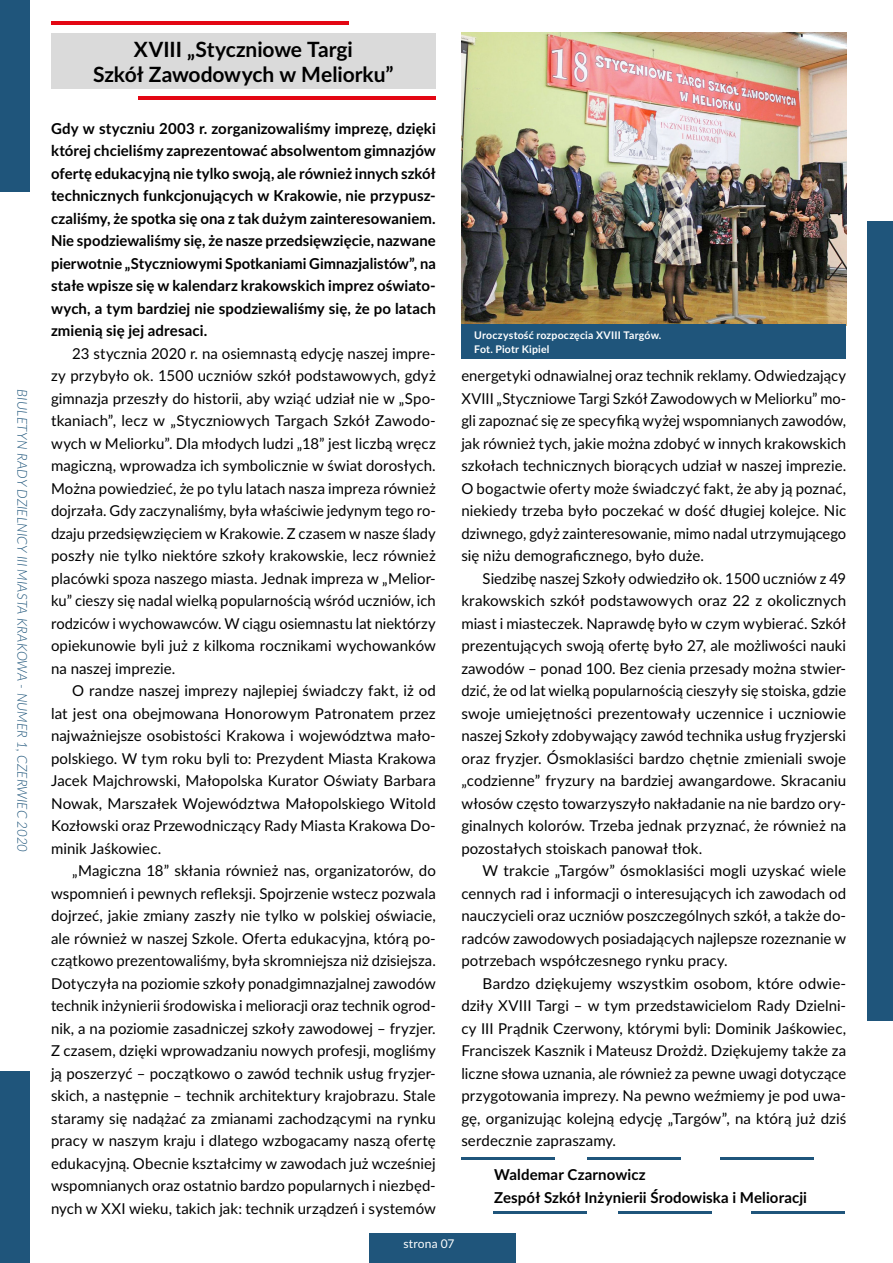
<style>
.page{position:relative;width:893px;height:1263px;background:#fff}
.page>*{position:absolute;margin:0;border:0;box-sizing:border-box;transform-origin:0 0}
.t1{font:700 21px/25.5px "Lato";letter-spacing:-.005em;color:#000;text-align:center}
.t2{font:15px/22.5px "Lato";letter-spacing:.005em;color:#000;text-align:justify}
.t3{font:700 15px/22.5px "Lato";letter-spacing:.005em;color:#000}
.t4{font:italic 300 13.5px "Lato";letter-spacing:.01em;color:#1f557b}
.t5{font:12px "Lato";letter-spacing:.015em;color:#fff}
.t6{font:700 10.5px/13.5px "Lato";letter-spacing:.02em;color:#fff}
</style>
<div class="page">
<div style="left:369px;top:1233px;width:147px;height:30px;background:#1f557b"></div>
<div style="left:0;top:1071px;width:30px;height:192px;background:#1f557b"></div>
<div style="left:0;top:0;width:30px;height:191px;background:#1f557b"></div>
<div style="left:867px;top:221px;width:26px;height:799px;background:#1f557b"></div>
<hr style="left:51px;top:21px;width:298px;height:4px;background:#e30613">
<hr style="left:138px;top:97px;width:298px;height:3px;background:#e30613">
<div style="left:51px;top:33px;width:385px;height:56px;background:#dadada"></div>
<hr style="left:461px;top:1158px;width:94px;height:2px;background:#1f557b">
<hr style="left:587px;top:1158px;width:93px;height:2px;background:#1f557b">
<hr style="left:720px;top:1158px;width:93px;height:2px;background:#1f557b">
<hr style="left:493px;top:1211px;width:94px;height:3px;background:#1f557b">
<hr style="left:619px;top:1211px;width:93px;height:3px;background:#1f557b">
<hr style="left:752px;top:1211px;width:93px;height:3px;background:#1f557b">
<img style="left:461px;top:33px;width:385px;height:292px">
<div style="left:461px;top:325px;width:385px;height:34px;background:#1f557b"></div>
<p class="t4" style="left:32px;top:389px;width:464px;rotate:90deg">BIULETYN RADY DZIELNICY III MIASTA KRAKOWA - NUMER 1, CZERWIEC 2020</p>
<h1 class="t1" style="left:93px;top:35px;width:302px">XVIII „Styczniowe Targi<br>Szkół Zawodowych w Meliorku”</h1>
<p class="t3" style="left:51px;top:116px;width:386px;text-align:justify">Gdy w styczniu 2003 r. zorganizowaliśmy imprezę, dzięki której chcieliśmy zaprezentować absolwentom gimnazjów ofertę edukacyjną nie tylko swoją, ale również innych szkół technicznych funkcjonujących w Krakowie, nie przypusz&shy;czaliśmy, że spotka się ona z tak dużym zainteresowaniem.<br>Nie spodziewaliśmy się, że nasze przedsięwzięcie, nazwane pierwotnie „Styczniowymi Spotkaniami Gimnazjalistów”, na stałe wpisze się w kalendarz krakowskich imprez oświato&shy;wych, a tym bardziej nie spodziewaliśmy się, że po latach zmienią się jej adresaci.</p>
<p class="t2" style="left:51px;top:341px;width:386px;text-indent:21px">23 stycznia 2020 r. na osiemnastą edycję naszej impre&shy;zy przybyło ok. 1500 uczniów szkół podstawowych, gdyż gimnazja przeszły do historii, aby wziąć udział nie w „Spo&shy;tkaniach”, lecz w „Styczniowych Targach Szkół Zawodo&shy;wych w Meliorku”. Dla młodych ludzi „18” jest liczbą wręcz magiczną, wprowadza ich symbolicznie w świat dorosłych.<br>Można powiedzieć, że po tylu latach nasza impreza również dojrzała. Gdy zaczynaliśmy, była właściwie jedynym tego ro&shy;dzaju przedsięwzięciem w Krakowie. Z czasem w nasze ślady poszły nie tylko niektóre szkoły krakowskie, lecz również placówki spoza naszego miasta. Jednak impreza w „Melior&shy;ku” cieszy się nadal wielką popularnością wśród uczniów, ich rodziców i wychowawców. W ciągu osiemnastu lat niektórzy opiekunowie byli już z kilkoma rocznikami wychowanków na naszej imprezie.</p>
<p class="t2" style="left:51px;top:679px;width:386px;text-indent:21px">O randze naszej imprezy najlepiej świadczy fakt, iż od lat jest ona obejmowana Honorowym Patronatem przez najważniejsze osobistości Krakowa i województwa mało&shy;polskiego. W tym roku byli to: Prezydent Miasta Krakowa Jacek Majchrowski, Małopolska Kurator Oświaty Barbara Nowak, Marszałek Województwa Małopolskiego Witold Kozłowski oraz Przewodniczący Rady Miasta Krakowa Do&shy;minik Jaśkowiec.</p>
<p class="t2" style="left:51px;top:859px;width:386px;text-indent:21px">„Magiczna 18” skłania również nas, organizatorów, do wspomnień i pewnych refleksji. Spojrzenie wstecz pozwala dojrzeć, jakie zmiany zaszły nie tylko w polskiej oświacie, ale również w naszej Szkole. Oferta edukacyjna, którą po&shy;czątkowo prezentowaliśmy, była skromniejsza niż dzisiejsza.<br>Dotyczyła na poziomie szkoły ponadgimnazjalnej zawodów technik inżynierii środowiska i melioracji oraz technik ogrod&shy;nik, a na poziomie zasadniczej szkoły zawodowej – fryzjer.<br>Z czasem, dzięki wprowadzaniu nowych profesji, mogliśmy ją poszerzyć – początkowo o zawód technik usług fryzjer&shy;skich, a następnie – technik architektury krajobrazu. Stale staramy się nadążać za zmianami zachodzącymi na rynku pracy w naszym kraju i dlatego wzbogacamy naszą ofertę edukacyjną. Obecnie kształcimy w zawodach już wcześniej wspomnianych oraz ostatnio bardzo popularnych i niezbęd&shy;nych w XXI wieku, takich jak: technik urządzeń i systemów</p>
<p class="t6" style="left:474px;top:328px;width:189px">Uroczystość rozpoczęcia XVIII Targów.<br>Fot. Piotr Kipiel</p>
<p class="t2" style="left:461px;top:364px;width:386px">energetyki odnawialnej oraz technik reklamy. Odwiedzający XVIII „Styczniowe Targi Szkół Zawodowych w Meliorku” mo&shy;gli zapoznać się ze specyfiką wyżej wspomnianych zawodów, jak również tych, jakie można zdobyć w innych krakowskich szkołach technicznych biorących udział w naszej imprezie.<br>O bogactwie oferty może świadczyć fakt, że aby ją poznać, niekiedy trzeba było poczekać w dość długiej kolejce. Nic dziwnego, gdyż zainteresowanie, mimo nadal utrzymującego się niżu demograficznego, było duże.</p>
<p class="t2" style="left:461px;top:566px;width:386px;text-indent:21px">Siedzibę naszej Szkoły odwiedziło ok. 1500 uczniów z 49 krakowskich szkół podstawowych oraz 22 z okolicznych miast i miasteczek. Naprawdę było w czym wybierać. Szkół prezentujących swoją ofertę było 27, ale możliwości nauki zawodów – ponad 100. Bez cienia przesady można stwier&shy;dzić, że od lat wielką popularnością cieszyły się stoiska, gdzie swoje umiejętności prezentowały uczennice i uczniowie naszej Szkoły zdobywający zawód technika usług fryzjerski oraz fryzjer. Ósmoklasiści bardzo chętnie zmieniali swoje „codzienne” fryzury na bardziej awangardowe. Skracaniu włosów często towarzyszyło nakładanie na nie bardzo ory&shy;ginalnych kolorów. Trzeba jednak przyznać, że również na pozostałych stoiskach panował tłok.</p>
<p class="t2" style="left:461px;top:859px;width:386px;text-indent:21px">W trakcie „Targów” ósmoklasiści mogli uzyskać wiele cennych rad i informacji o interesujących ich zawodach od nauczycieli oraz uczniów poszczególnych szkół, a także do&shy;radców zawodowych posiadających najlepsze rozeznanie w potrzebach współczesnego rynku pracy.</p>
<p class="t2" style="left:461px;top:971px;width:386px;text-indent:21px">Bardzo dziękujemy wszystkim osobom, które odwie&shy;dziły XVIII Targi – w tym przedstawicielom Rady Dzielni&shy;cy III Prądnik Czerwony, którymi byli: Dominik Jaśkowiec, Franciszek Kasznik i Mateusz Drożdż. Dziękujemy także za liczne słowa uznania, ale również za pewne uwagi dotyczące przygotowania imprezy. Na pewno weźmiemy je pod uwa&shy;gę, organizując kolejną edycję „Targów”, na którą już dziś serdecznie zapraszamy.</p>
<p class="t3" style="left:494px;top:1163px;width:314px">Waldemar Czarnowicz<br>Zespół Szkół Inżynierii Środowiska i Melioracji</p>
<p class="t5" style="left:403px;top:1235px;width:53px">strona 07</p>
</div>
